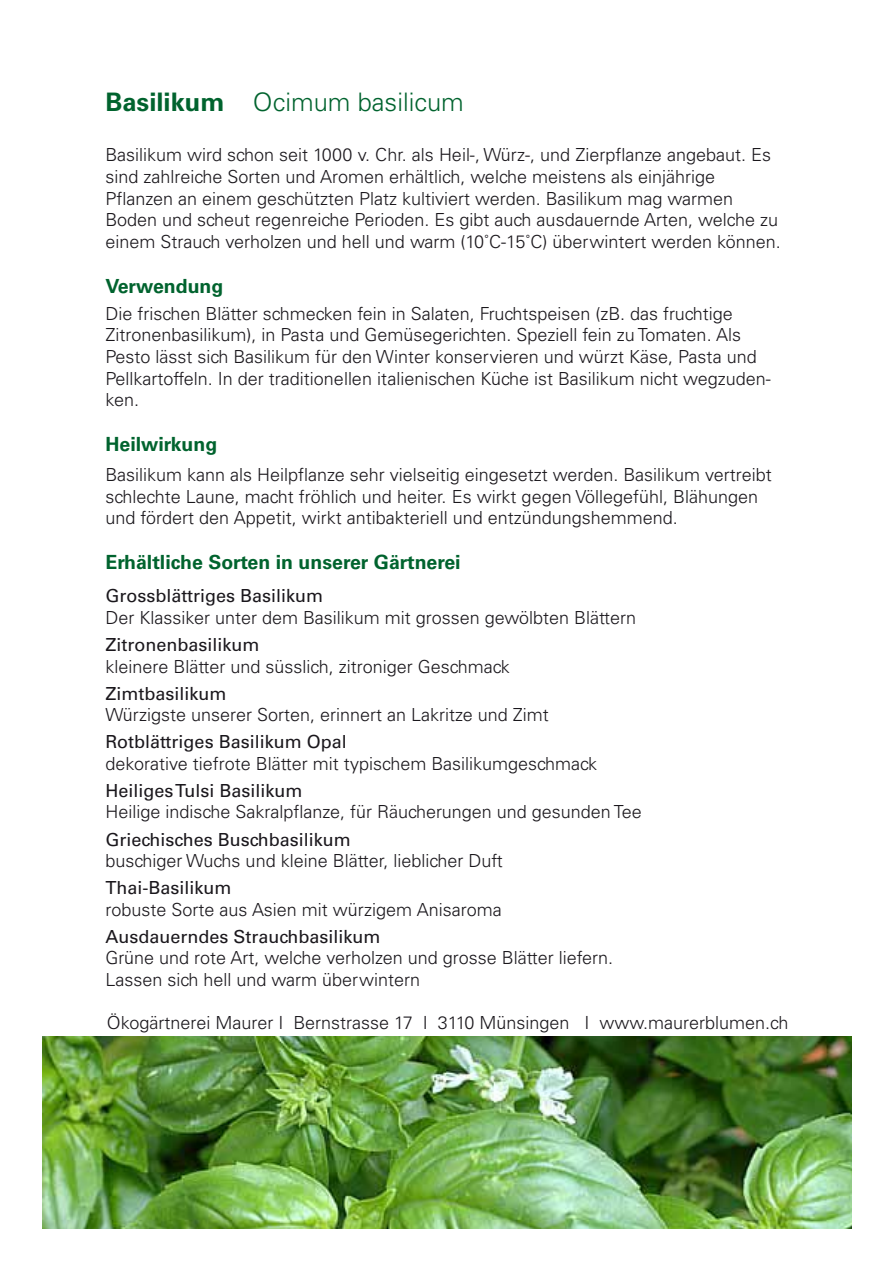
<style>
.page{position:relative;width:893px;height:1263px;background:#fff}
.page>*{position:absolute;margin:0;border:0;box-sizing:border-box;transform-origin:0 0}
.t1{font:300 25.5px "Univers CE";color:#00632e}
.t2{font:700 19.5px "Univers CE";color:#00632e}
.t3{font:300 18px/21.6px "Univers CE";color:#1a171c}
.t4{font:500 18px "Univers CE";color:#1a171c}
.s1{font-weight:700}
</style>
<div class="page">
<img style="left:42px;top:1037px;width:810px;height:191px">
<h1 class="t1" style="left:105px;top:88px;width:360px"><span class="s1">Basilikum</span> Ocimum basilicum</h1>
<p class="t3" style="left:105px;top:145px;width:677px">Basilikum wird schon seit 1000 v. Chr. als Heil-, Würz-, und Zierpflanze angebaut. Es sind zahlreiche Sorten und Aromen erhältlich, welche meistens als einjährige Pflanzen an einem geschützten Platz kultiviert werden. Basilikum mag warmen Boden und scheut regenreiche Perioden. Es gibt auch ausdauernde Arten, welche zu einem Strauch verholzen und hell und warm (10˚C-15˚C) überwintert werden können.</p>
<p class="t2" style="left:105px;top:274px;width:120px">Verwendung</p>
<p class="t3" style="left:105px;top:303px;width:667px">Die frischen Blätter schmecken fein in Salaten, Fruchtspeisen (zB. das fruchtige Zitronenbasilikum), in Pasta und Gemüsegerichten. Speziell fein zu Tomaten. Als Pesto lässt sich Basilikum für den Winter konservieren und würzt Käse, Pasta und Pellkartoffeln. In der traditionellen italienischen Küche ist Basilikum nicht wegzuden&shy;ken.</p>
<p class="t2" style="left:105px;top:433px;width:113px">Heilwirkung</p>
<p class="t3" style="left:105px;top:464px;width:668px">Basilikum kann als Heilpflanze sehr vielseitig eingesetzt werden. Basilikum vertreibt schlechte Laune, macht fröhlich und heiter. Es wirkt gegen Völlegefühl, Blähungen und fördert den Appetit, wirkt antibakteriell und entzündungshemmend.</p>
<p class="t2" style="left:105px;top:551px;width:357px">Erhältliche Sorten in unserer Gärtnerei</p>
<p class="t4" style="left:105px;top:586px;width:219px">Grossblättriges Basilikum</p>
<p class="t3" style="left:105px;top:607px;width:532px">Der Klassiker unter dem Basilikum mit grossen gewölbten Blättern</p>
<p class="t4" style="left:105px;top:634px;width:156px">Zitronenbasilikum</p>
<p class="t3" style="left:105px;top:656px;width:406px">kleinere Blätter und süsslich, zitroniger Geschmack</p>
<p class="t4" style="left:105px;top:683px;width:122px">Zimtbasilikum</p>
<p class="t3" style="left:105px;top:704px;width:445px">Würzigste unserer Sorten, erinnert an Lakritze und Zimt</p>
<p class="t4" style="left:105px;top:731px;width:243px">Rotblättriges Basilikum Opal</p>
<p class="t3" style="left:105px;top:753px;width:493px">dekorative tiefrote Blätter mit typischem Basilikumgeschmack</p>
<p class="t4" style="left:105px;top:780px;width:199px">Heiliges Tulsi Basilikum</p>
<p class="t3" style="left:105px;top:802px;width:538px">Heilige indische Sakralpflanze, für Räucherungen und gesunden Tee</p>
<p class="t4" style="left:105px;top:829px;width:247px">Griechisches Buschbasilikum</p>
<p class="t3" style="left:105px;top:850px;width:399px">buschiger Wuchs und kleine Blätter, lieblicher Duft</p>
<p class="t4" style="left:105px;top:877px;width:128px">Thai-Basilikum</p>
<p class="t3" style="left:105px;top:899px;width:398px">robuste Sorte aus Asien mit würzigem Anisaroma</p>
<p class="t4" style="left:105px;top:926px;width:277px">Ausdauerndes Strauchbasilikum</p>
<p class="t3" style="left:105px;top:947px;width:509px">Grüne und rote Art, welche verholzen und grosse Blätter liefern.<br>Lassen sich hell und warm überwintern</p>
<p class="t3" style="left:107px;top:1012px;width:683px">Ökogärtnerei Maurer I Bernstrasse 17 I 3110 Münsingen I www.maurerblumen.ch</p>
</div>
